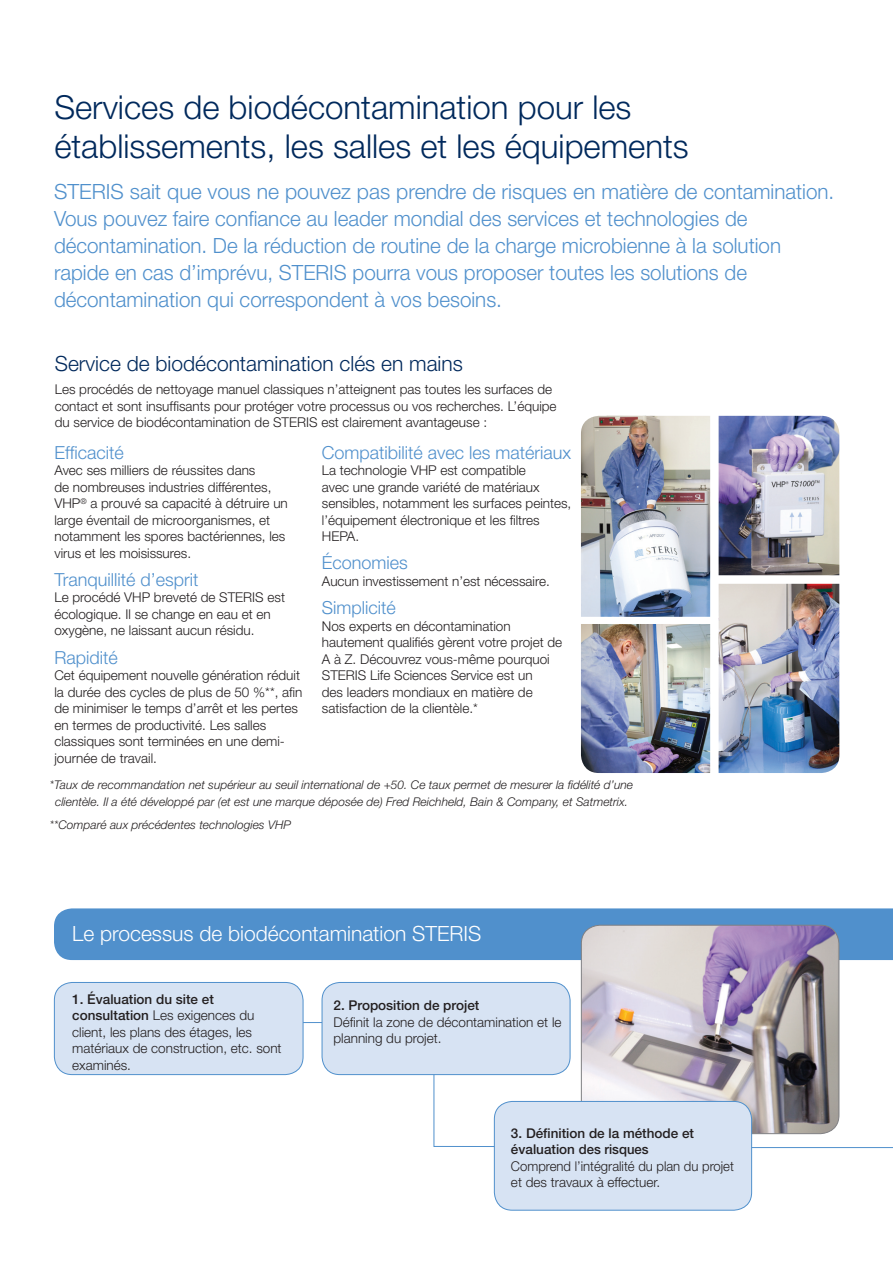
<style>
.page{position:relative;width:893px;height:1263px;background:#fff}
.page>*{position:absolute;margin:0;border:0;box-sizing:border-box;transform-origin:0 0}
.t1{font:300 33px/39.6px "Helvetica Neue";color:#00295c}
.t2{font:300 21px/27px "Helvetica Neue";color:#5090cc}
.t3{font:300 21px "Helvetica Neue";color:#00295c}
.t4{font:300 21px "Helvetica Neue";color:#fff}
.t5{font:300 18px "Helvetica Neue";color:#5090cc}
.t6{font:300 13.5px/16.5px "Helvetica Neue";color:#231f20}
.t7{font:500 13.5px/16.5px "Helvetica Neue";color:#231f20}
.t8{font:italic 300 12px/16.5px "Helvetica Neue";color:#231f20;text-align:center}
.s1{font-weight:500}
</style>
<div class="page">
<hr style="left:692px;top:1147px;width:201px;height:1px;background:#5090cc">
<svg style="left:136px;top:1022px;width:445px;height:125px"></svg>
<div style="left:54px;top:982px;width:249px;height:92px;background:#d7e3f3;border-radius:18px"></div>
<div style="left:54px;top:982px;width:249px;height:93px;border:1px solid #5090cc;border-radius:18px"></div>
<div style="left:54px;top:908px;width:839px;height:52px;background:#5090cc"></div>
<img style="left:581px;top:925px;width:258px;height:209px">
<div style="left:581px;top:925px;width:258px;height:209px;border:1px solid #808083;border-radius:19px"></div>
<div style="left:322px;top:982px;width:248px;height:92px;background:#d7e3f3;border-radius:18px"></div>
<div style="left:322px;top:982px;width:248px;height:93px;border:1px solid #5090cc;border-radius:18px"></div>
<div style="left:494px;top:1101px;width:258px;height:109px;background:#d7e3f3;border-radius:18px"></div>
<div style="left:494px;top:1101px;width:258px;height:109px;border:1px solid #5090cc;border-radius:18px"></div>
<img style="left:719px;top:584px;width:120px;height:189px">
<img style="left:719px;top:416px;width:120px;height:159px">
<img style="left:581px;top:416px;width:129px;height:201px">
<img style="left:581px;top:624px;width:129px;height:149px">
<h1 class="t1" style="left:54px;top:86px;width:636px">Services de biodécontamination pour les établissements, les salles et les équipements</h1>
<p class="t2" style="left:54px;top:178px;width:782px">STERIS sait que vous ne pouvez pas prendre de risques en matière de contamination.<br>Vous pouvez faire confiance au leader mondial des services et technologies de décontamination. De la réduction de routine de la charge microbienne à la solution rapide en cas d’imprévu, STERIS pourra vous proposer toutes les solutions de décontamination qui correspondent à vos besoins.</p>
<h2 class="t3" style="left:55px;top:350px;width:410px">Service de biodécontamination clés en mains</h2>
<p class="t6" style="left:55px;top:381px;width:503px">Les procédés de nettoyage manuel classiques n’atteignent pas toutes les surfaces de contact et sont insuffisants pour protéger votre processus ou vos recherches. L’équipe du service de biodécontamination de STERIS est clairement avantageuse :</p>
<h3 class="t5" style="left:54px;top:441px;width:71px">Efficacité</h3>
<p class="t6" style="left:54px;top:462px;width:235px">Avec ses milliers de réussites dans<br>de nombreuses industries différentes, VHP<sup>®</sup> a prouvé sa capacité à détruire un large éventail de microorganismes, et notamment les spores bactériennes, les virus et les moisissures.</p>
<h3 class="t5" style="left:54px;top:568px;width:146px">Tranquillité d’esprit</h3>
<p class="t6" style="left:54px;top:589px;width:232px">Le procédé VHP breveté de STERIS est écologique. Il se change en eau et en oxygène, ne laissant aucun résidu.</p>
<h3 class="t5" style="left:54px;top:646px;width:65px">Rapidité</h3>
<p class="t6" style="left:54px;top:667px;width:250px">Cet équipement nouvelle génération réduit la durée des cycles de plus de 50 %**, afin de minimiser le temps d’arrêt et les pertes en termes de productivité. Les salles classiques sont terminées en une demi&shy;journée de travail.</p>
<h3 class="t5" style="left:322px;top:441px;width:251px">Compatibilité avec les matériaux</h3>
<p class="t6" style="left:322px;top:462px;width:251px">La technologie VHP est compatible<br>avec une grande variété de matériaux sensibles, notamment les surfaces peintes, l’équipement électronique et les filtres<br>HEPA.</p>
<h3 class="t5" style="left:322px;top:552px;width:88px">Économies</h3>
<p class="t6" style="left:322px;top:573px;width:230px">Aucun investissement n’est nécessaire.</p>
<h3 class="t5" style="left:322px;top:597px;width:75px">Simplicité</h3>
<p class="t6" style="left:322px;top:617px;width:242px">Nos experts en décontamination hautement qualifiés gèrent votre projet de A à Z. Découvrez vous-même pourquoi STERIS Life Sciences Service est un<br>des leaders mondiaux en matière de satisfaction de la clientèle.*</p>
<p class="t8" style="left:50px;top:777px;width:585px">*Taux de recommandation net supérieur au seuil international de +50. Ce taux permet de mesurer la fidélité d’une clientèle. Il a été développé par (et est une marque déposée de) Fred Reichheld, Bain &amp; Company, et Satmetrix.</p>
<p class="t8" style="left:50px;top:816px;width:243px">**Comparé aux précédentes technologies VHP</p>
<h2 class="t4" style="left:72px;top:921px;width:411px">Le processus de biodécontamination STERIS</h2>
<p class="t6" style="left:72px;top:990px;width:211px"><span class="s1">1. Évaluation du site et consultation</span> Les exigences du client, les plans des étages, les matériaux de construction, etc. sont examinés.</p>
<p class="t7" style="left:333px;top:997px;width:147px">2. Proposition de projet</p>
<p class="t6" style="left:333px;top:1013px;width:230px">Définit la zone de décontamination et le planning du projet.</p>
<p class="t7" style="left:511px;top:1124px;width:185px">3. Définition de la méthode et évaluation des risques</p>
<p class="t6" style="left:511px;top:1157px;width:224px">Comprend l’intégralité du plan du projet et des travaux à effectuer.</p>
</div>
